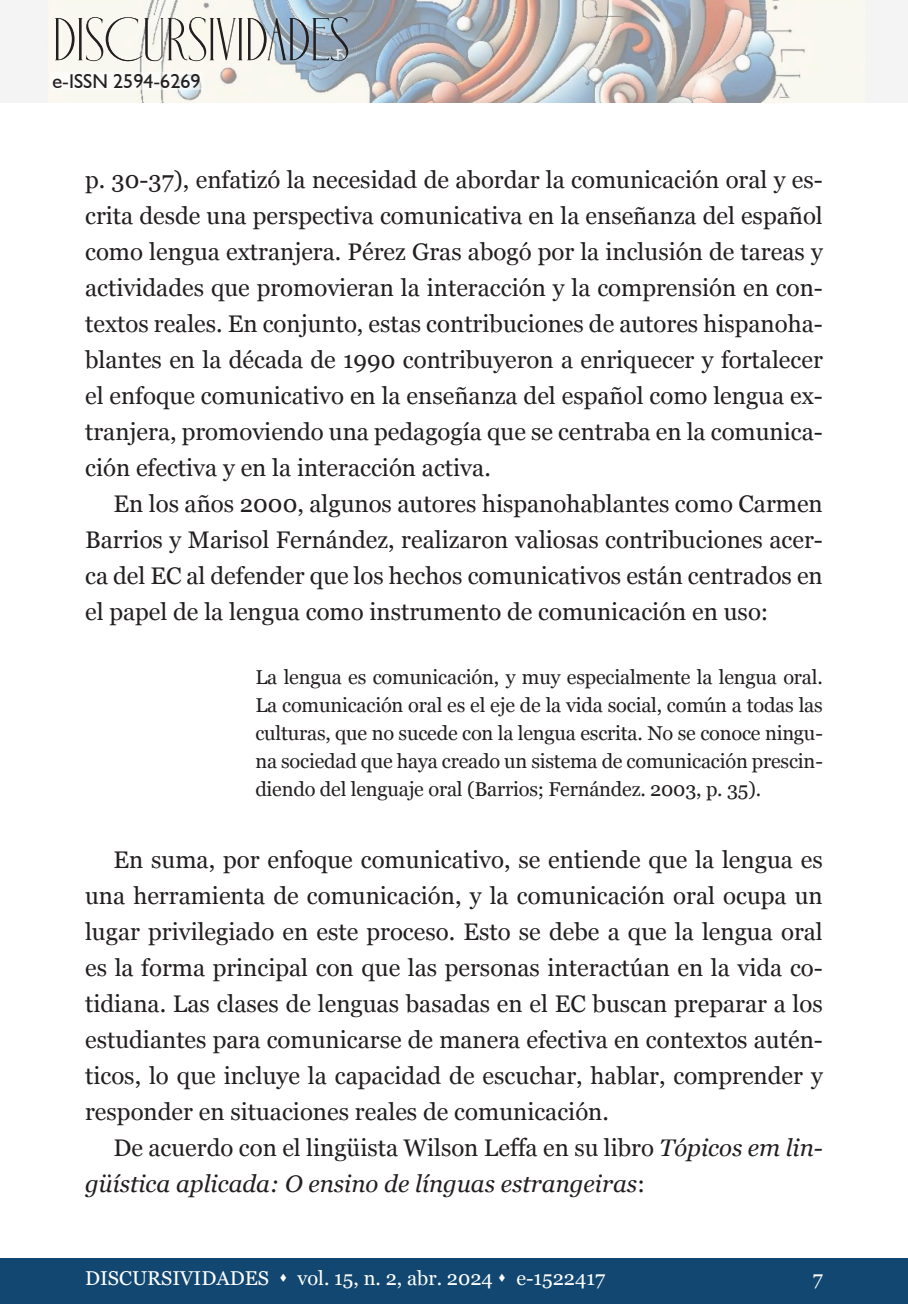
<style>
.page{position:relative;width:908px;height:1304px;background:#fff}
.page>*{position:absolute;margin:0;border:0;box-sizing:border-box;transform-origin:0 0}
.t1{font:60px "Holipop";color:#231f20}
.Body_Text{font:24px/36px "Georgia";color:#231f20;text-align:justify}
.Body_Text-2{font:italic 24px/36px "Georgia";color:#231f20}
.Citação-ABNT{font:20px/28px "Georgia";letter-spacing:-.01em;color:#231f20;text-align:justify}
.t2{font:20px "Georgia";color:#fff}
.t3{font:20px "Humanist 521 BT";color:#231f20}
.s1{font-style:normal}
</style>
<div class="page">
<div style="left:0;top:1259px;width:907px;height:45px;background:#114770"></div>
<img style="left:0;top:0;width:907px;height:103px">
<svg style="left:50px;top:72px;width:153px;height:18px"></svg>
<h1 class="t1" style="left:53px;top:10px;width:298px">DISCURSIVIDADES</h1>
<p class="t3" style="left:52px;top:69px;width:150px">e-ISSN 2594-6269</p>
<p class="Body_Text" style="left:85px;top:161px;width:739px">p. 30-37), enfatizó la necesidad de abordar la comunicación oral y es&shy;crita desde una perspectiva comunicativa en la enseñanza del español como lengua extranjera. Pérez Gras abogó por la inclusión de tareas y actividades que promovieran la interacción y la comprensión en con&shy;textos reales. En conjunto, estas contribuciones de autores hispanoha&shy;blantes en la década de 1990 contribuyeron a enriquecer y fortalecer el enfoque comunicativo en la enseñanza del español como lengua ex&shy;tranjera, promoviendo una pedagogía que se centraba en la comunica&shy;ción efectiva y en la interacción activa.</p>
<p class="Body_Text" style="left:85px;top:485px;width:739px;text-indent:28px">En los años 2000, algunos autores hispanohablantes como Carmen Barrios y Marisol Fernández, realizaron valiosas contribuciones acer&shy;ca del EC al defender que los hechos comunicativos están centrados en el papel de la lengua como instrumento de comunicación en uso:</p>
<p class="Citação-ABNT" style="left:255px;top:663px;width:568px">La lengua es comunicación, y muy especialmente la lengua oral.<br>La comunicación oral es el eje de la vida social, común a todas las culturas, que no sucede con la lengua escrita. No se conoce ningu&shy;na sociedad que haya creado un sistema de comunicación prescin&shy;diendo del lenguaje oral (Barrios; Fernández. 2003, p. 35).</p>
<p class="Body_Text" style="left:85px;top:841px;width:739px;text-indent:28px">En suma, por enfoque comunicativo, se entiende que la lengua es una herramienta de comunicación, y la comunicación oral ocupa un lugar privilegiado en este proceso. Esto se debe a que la lengua oral es la forma principal con que las personas interactúan en la vida co&shy;tidiana. Las clases de lenguas basadas en el EC buscan preparar a los estudiantes para comunicarse de manera efectiva en contextos autén&shy;ticos, lo que incluye la capacidad de escuchar, hablar, comprender y responder en situaciones reales de comunicación.</p>
<p class="Body_Text-2" style="left:85px;top:1129px;width:739px;text-indent:28px"><span class="s1">De acuerdo con el lingüista Wilson Leffa en su libro</span> Tópicos em lin&shy;güística aplicada: O ensino de línguas estrangeiras<span class="s1">:</span></p>
<p class="t2" style="left:85px;top:1264px;width:521px">DISCURSIVIDADES ▲ vol. 15, n. 2, abr. 2024 ▲ e-1522417</p>
<p class="t2" style="left:812px;top:1264px;width:12px">7</p>
</div>
